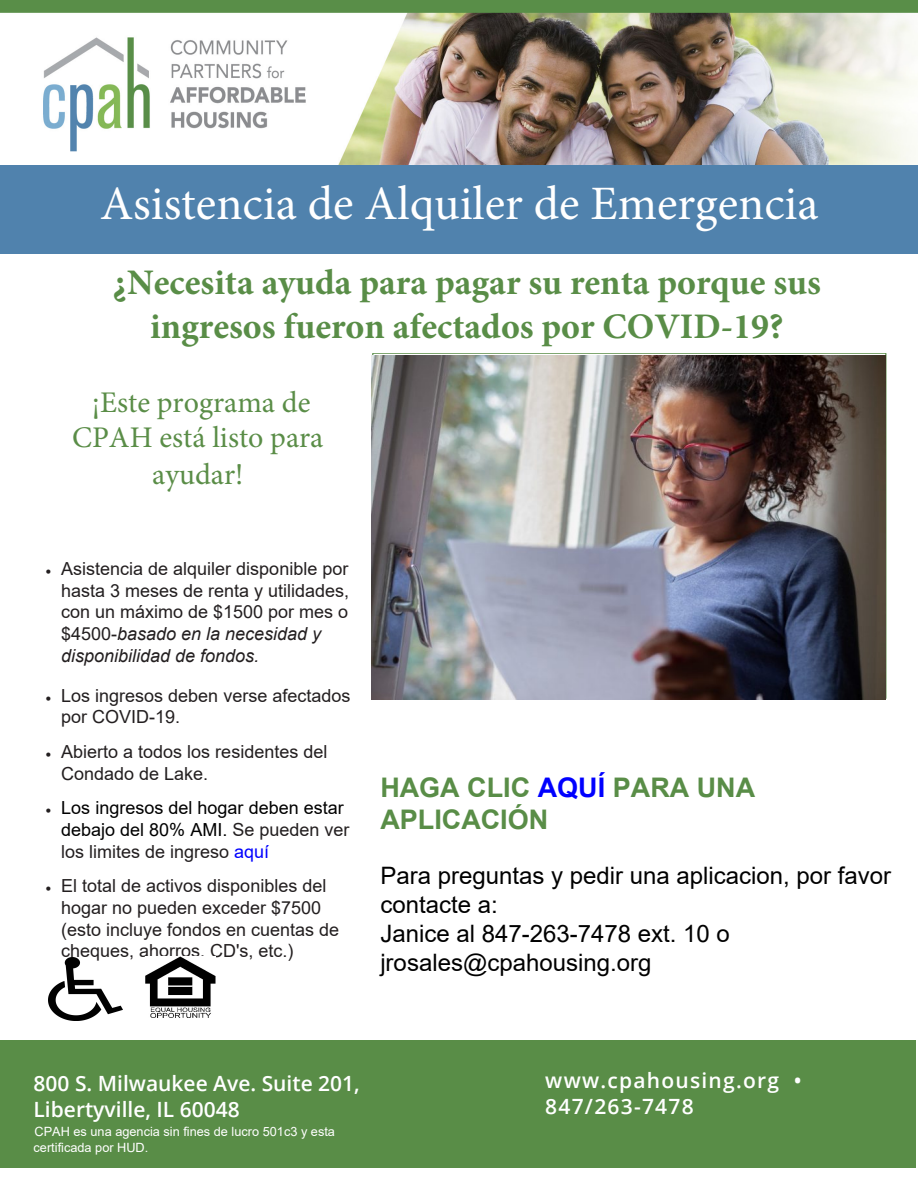
<style>
.page{position:relative;width:918px;height:1188px;background:#fff}
.page>*{position:absolute;margin:0;border:0;box-sizing:border-box;transform-origin:0 0}
.headline2{font:48px "Minion Pro";color:#fff}
.t1{font:700 36px/43.2px "Minion Pro";color:#598d47;text-align:center}
.t2{font:30px/36px "Minion Pro";color:#5a8d47;text-align:center}
.SUBHEAD{font:700 27px/32.4px "Arial";color:#598d47}
.SUBHEAD-2{font:24px/28.8px "Arial";color:#000}
.t3{font:600 21px/25.2px "Open Sans";color:#fff}
.t4{font:600 21px/25.2px "Open Sans";letter-spacing:.06em;color:#fff}
.t5{font:18px/21.6px "Arial";color:#231f20}
.t6{font:18px/21.6px "Arial";color:#000}
.t7{font:12.75px/15.3px "Arial";color:#fff}
.s1{font-style:inherit}
.s2{font-style:italic}
.s3{color:#231f20}
.s4{color:#00f}
</style>
<div class="page">
<img style="left:0;top:0;width:918px;height:166px">
<div style="left:0;top:1041px;width:916px;height:127px;background:#598d47"></div>
<div style="left:0;top:166px;width:918px;height:88px;background:#5082ad"></div>
<img style="left:371px;top:356px;width:514px;height:344px">
<img style="left:145px;top:956px;width:70px;height:61px">
<img style="left:49px;top:958px;width:73px;height:62px">
<p class="headline2" style="left:100px;top:171px;width:720px">Asistencia de Alquiler de Emergencia</p>
<h2 class="t1" style="left:113px;top:261px;width:710px">¿Necesita ayuda para pagar su renta porque sus ingresos fueron afectados por COVID-19?</h2>
<h3 class="t2" style="left:72px;top:384px;width:253px">¡Este programa de<br>CPAH está listo para ayudar!</h3>
<p class="t5" style="left:61px;top:558px;width:290px;text-indent:-15px">• Asistencia de alquiler disponible por hasta 3 meses de renta y utilidades<span class="s1">, </span>con un má<span class="s1">xim</span>o de <span class="s1">$1500 p</span>or mes <span class="s1">o $4500</span>-<span class="s2">basado en la necesidad y disponibilidad de fondos.</span></p>
<p class="t5" style="left:61px;top:684px;width:291px;text-indent:-15px">• Los i<span class="s1">n</span>gresos deben verse afectados por <span class="s1">COVID-19</span>.</p>
<p class="t5" style="left:61px;top:741px;width:268px;text-indent:-15px">• Abierto a todos los r<span class="s1">esident</span>e<span class="s1">s</span> del<br>Condado de Lake.</p>
<p class="t6" style="left:61px;top:797px;width:290px;text-indent:-15px"><span class="s3">•</span> Los ingresos del hogar deben estar debajo del 80% AMI. <span class="s3">Se pueden ver los limites de ingreso</span> <span class="s4">aquí</span></p>
<p class="t5" style="left:61px;top:875px;width:280px;text-indent:-15px">• El total de activos disponibles del hogar <span class="s1">no</span> pueden <span class="s1">exced</span>er <span class="s1">$7500 </span>(esto incluye fondos en cuentas de cheques, ahorros, CD's, etc.)</p>
<p class="SUBHEAD" style="left:380px;top:771px;width:376px">HAGA C<span class="s1">LIC</span> <span class="s4">AQUÍ</span> PARA UNA<br>A<span class="s1">PLICA</span>C<span class="s1">I</span>Ó<span class="s1">N</span></p>
<p class="SUBHEAD-2" style="left:380px;top:861px;width:512px">Para preguntas y pedir una aplicacion, por favor contacte a<span class="s1">:<br>Janice a</span>l <span class="s1">847-263-7478 ext. 10 o jrosales@cpahousing.org</span></p>
<p class="t3" style="left:34px;top:1071px;width:328px">800 S. Milwaukee Ave. Suite 201,<br>Libertyville, IL 60048</p>
<p class="t7" style="left:34px;top:1124px;width:303px">CPAH es una agencia sin fines de lucro 501c3 y esta certificada por HUD.</p>
<p class="t4" style="left:545px;top:1068px;width:258px">www.cpahousing.org •<br>847/263-7478</p>
</div>
